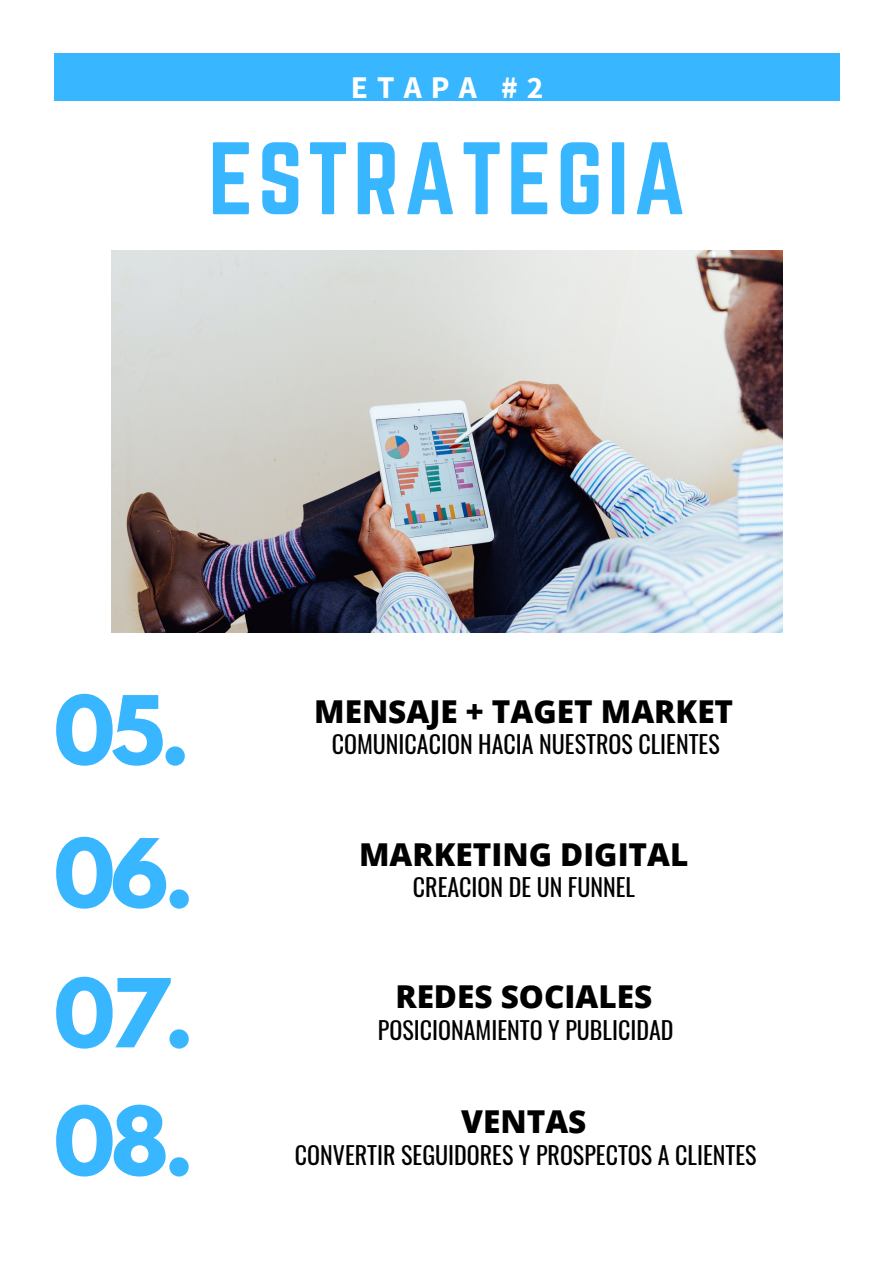
<style>
.page{position:relative;width:894px;height:1264px;background:#fff}
.page>*{position:absolute;margin:0;border:0;box-sizing:border-box;transform-origin:0 0}
.t1{font:90px "Norwester";letter-spacing:.05em;color:#38b6ff}
.t2{font:700 84px "League Spartan";letter-spacing:-.05em;color:#38b6ff}
.t3{font:800 31.5px "Open Sans";color:#000}
.t4{font:700 31.5px "Source Sans Pro";letter-spacing:.285em;color:#fff}
.t5{font:24px "Oswald";color:#000}
</style>
<div class="page">
<div style="left:54px;top:54px;width:785px;height:46px;background:#38b6ff"></div>
<img style="left:112px;top:251px;width:670px;height:381px">
<p class="t4" style="left:351px;top:67px;width:194px">ETAPA #2</p>
<p class="t1" style="left:208px;top:135px;width:479px">ESTRATEGIA</p>
<p class="t2" style="left:54px;top:688px;width:137px">05.</p>
<p class="t2" style="left:54px;top:831px;width:141px">06.</p>
<p class="t2" style="left:54px;top:971px;width:141px">07.</p>
<p class="t2" style="left:54px;top:1099px;width:141px">08.</p>
<p class="t3" style="left:314px;top:689px;width:420px">MENSAJE + TAGET MARKET</p>
<p class="t5" style="left:331px;top:725px;width:389px">COMUNICACION HACIA NUESTROS CLIENTES</p>
<p class="t3" style="left:359px;top:831px;width:331px">MARKETING DIGITAL</p>
<p class="t5" style="left:412px;top:868px;width:224px">CREACION DE UN FUNNEL</p>
<p class="t3" style="left:395px;top:974px;width:258px">REDES SOCIALES</p>
<p class="t5" style="left:378px;top:1011px;width:297px">POSICIONAMIENTO Y PUBLICIDAD</p>
<p class="t3" style="left:461px;top:1099px;width:127px">VENTAS</p>
<p class="t5" style="left:295px;top:1136px;width:463px">CONVERTIR SEGUIDORES Y PROSPECTOS A CLIENTES</p>
</div>
